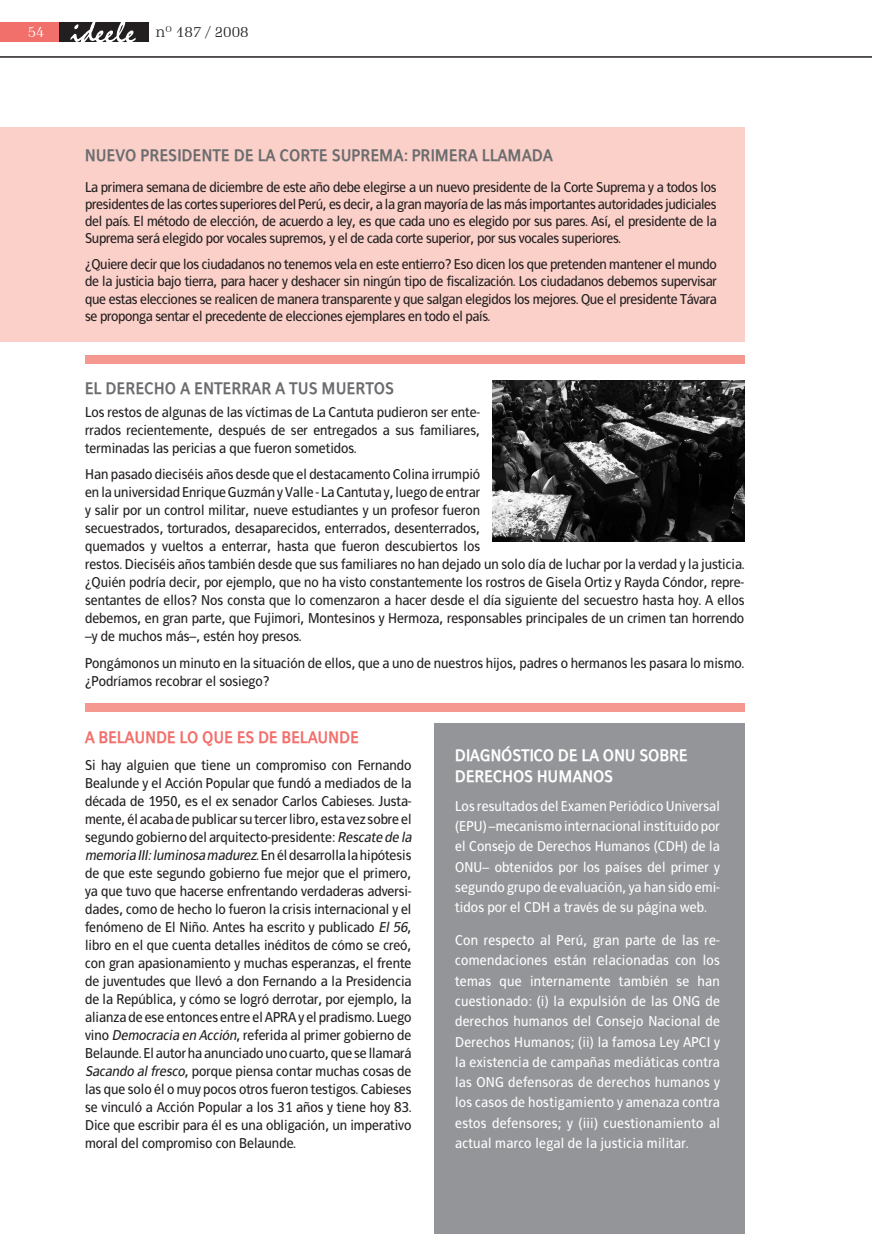
<style>
.page{position:relative;width:872px;height:1234px;background:#fff}
.page>*{position:absolute;margin:0;border:0;box-sizing:border-box;transform-origin:0 0}
.cuerpo_texto_175{font:700 16.5px "Francophil Sans";letter-spacing:.01em;color:#6c6d70}
.cuerpo_texto_175-2{font:700 16.5px "Francophil Sans";color:#fff}
.cuerpo_texto_175-3{font:700 16.5px "Francophil Sans";color:#f2706c}
.t1{font:300 15px "Schadow BT";color:#231f20}
.t2{font:300 15px "Schadow BT";color:#fff}
.cuerpo_texto_175-4{font:14.25px/18px "Francophil Sans";color:#231f20;text-align:justify}
.cuerpo_texto_175-5{font:14.25px/20.2px "Francophil Sans";letter-spacing:.015em;color:#fff;text-align:justify}
.s1{font-style:italic}
</style>
<div class="page">
<hr style="left:0;top:57px;width:872px;height:1px;background:#231f20">
<div style="left:58px;top:22px;width:91px;height:19px;background:#231f20"></div>
<div style="left:0;top:22px;width:58px;height:19px;background:#f2706c"></div>
<svg style="left:71px;top:22px;width:65px;height:20px"></svg>
<div style="left:0;top:128px;width:744px;height:213px;background:#fbd0c8"></div>
<div style="left:434px;top:723px;width:310px;height:510px;background:#939598"></div>
<img style="left:493px;top:380px;width:251px;height:162px">
<div style="left:85px;top:355px;width:659px;height:9px;background:#f5988f"></div>
<div style="left:85px;top:703px;width:659px;height:9px;background:#f5988f"></div>
<p class="t2" style="left:28px;top:22px;width:18px">54</p>
<p class="t1" style="left:156px;top:22px;width:94px">nº 187 / 2008</p>
<p class="cuerpo_texto_175" style="left:85px;top:146px;width:470px">NUEVO PRESIDENTE DE LA CORTE SUPREMA: PRIMERA LLAMADA</p>
<p class="cuerpo_texto_175-4" style="left:85px;top:178px;width:633px;line-height:17.2px">La primera semana de diciembre de este año debe elegirse a un nuevo presidente de la Corte Suprema y a todos los presidentes de las cortes superiores del Perú, es decir, a la gran mayoría de las más importantes autoridades judiciales del país. El método de elección, de acuerdo a ley, es que cada uno es elegido por sus pares. Así, el presidente de la Suprema será elegido por vocales supremos, y el de cada corte superior, por sus vocales superiores.</p>
<p class="cuerpo_texto_175-4" style="left:85px;top:255px;width:633px;line-height:17.2px">¿Quiere decir que los ciudadanos no tenemos vela en este entierro? Eso dicen los que pretenden mantener el mundo de la justicia bajo tierra, para hacer y deshacer sin ningún tipo de fiscalización. Los ciudadanos debemos supervisar que estas elecciones se realicen de manera transparente y que salgan elegidos los mejores. Que el presidente Távara se proponga sentar el precedente de elecciones ejemplares en todo el país.</p>
<p class="cuerpo_texto_175" style="left:85px;top:379px;width:311px">EL DERECHO A ENTERRAR A TUS MUERTOS</p>
<p class="cuerpo_texto_175-4" style="left:85px;top:402px;width:396px">Los restos de algunas de las víctimas de La Cantuta pudieron ser ente&shy;rrados recientemente, después de ser entregados a sus familiares, terminadas las pericias a que fueron sometidos.</p>
<p class="cuerpo_texto_175-4" style="left:85px;top:465px;width:661px;text-align:left">Han pasado dieciséis años desde que el destacamento Colina irrumpió<br>en la universidad Enrique Guzmán y Valle - La Cantuta y, luego de entrar<br>y salir por un control militar, nueve estudiantes y un profesor fueron<br>secuestrados, torturados, desaparecidos, enterrados, desenterrados,<br>quemados y vueltos a enterrar, hasta que fueron descubiertos los<br>restos. Dieciséis años también desde que sus familiares no han dejado un solo día de luchar por la verdad y la justicia. ¿Quién podría decir, por ejemplo, que no ha visto constantemente los rostros de Gisela Ortiz y Rayda Cóndor, repre&shy;sentantes de ellos? Nos consta que lo comenzaron a hacer desde el día siguiente del secuestro hasta hoy. A ellos debemos, en gran parte, que Fujimori, Montesinos y Hermoza, responsables principales de un crimen tan horrendo –y de muchos más–, estén hoy presos.</p>
<p class="cuerpo_texto_175-4" style="left:85px;top:653px;width:661px">Pongámonos un minuto en la situación de ellos, que a uno de nuestros hijos, padres o hermanos les pasara lo mismo. ¿Podríamos recobrar el sosiego?</p>
<p class="cuerpo_texto_175-3" style="left:85px;top:727px;width:274px">A BELAUNDE LO QUE ES DE BELAUNDE</p>
<p class="cuerpo_texto_175-4" style="left:85px;top:755px;width:331px;text-align:left">Si hay alguien que tiene un compromiso con Fernando Bealunde y el Acción Popular que fundó a mediados de la década de 1950, es el ex senador Carlos Cabieses. Justa&shy;mente, él acaba de publicar su tercer libro, esta vez sobre el segundo gobierno del arquitecto-presidente: <span class="s1">Rescate de la memoria III:luminosa madurez</span>. E n é l d e s a r ro l l a l a h i p óte s i s de que este segundo gobierno fue mejor que el primero, ya que tuvo que hacerse enfrentando verdaderas adversi&shy;dades, como de hecho lo fueron la crisis internacional y el fenómeno de El Niño. Antes ha escrito y publicado <span class="s1">El 56</span>, libro en el que cuenta detalles inéditos de cómo se creó, con gran apasionamiento y muchas esperanzas, el frente de juventudes que llevó a don Fernando a la Presidencia de la República, y cómo se logró derrotar, por ejemplo, la alianza de ese entonces entre el APRA y el pradismo. Luego vino <span class="s1">Democracia en Acción</span>, referida al primer gobierno de Belaunde. El autor ha anunciado uno cuarto, que se llamará <span class="s1">Sacando alfresco</span>, porque piensa contar muchas cosas de las que solo él o muy pocos otros fueron testigos. Cabieses se vinculó a Acción Popular a los 31 años y tiene hoy 83.<br>Dice que escribir para él es una obligación, un imperativo moral del compromiso con Belaunde.</p>
<p class="cuerpo_texto_175-2" style="left:455px;top:745px;width:160px">DIAGNÓSTICO DE LA ONU</p>
<p class="cuerpo_texto_175-2" style="left:640px;top:745px;width:48px">SOBRE</p>
<p class="cuerpo_texto_175-2" style="left:455px;top:766px;width:160px">DERECHOS HUMANOS</p>
<p class="cuerpo_texto_175-5" style="left:455px;top:795px;width:266px">Los resultados del Examen Periódico Universal (EPU) –mecanismo internacional instituido por el Consejo de Derechos Humanos (CDH) de la ONU– obtenidos por los países del primer y segundo grupo de evaluación, ya han sido emi&shy;tidos por el CDH a través de su página web.</p>
<p class="cuerpo_texto_175-5" style="left:455px;top:929px;width:266px">Con respecto al Perú, gran parte de las re&shy;comendaciones están relacionadas con los temas que internamente también se han cuestionado: (i) la expulsión de las ONG de derechos humanos del Consejo Nacional de Derechos Humanos; (ii) la famosa Ley APCI y la existencia de campañas mediáticas contra las ONG defensoras de derechos humanos y los casos de hostigamiento y amenaza contra estos defensores; y (iii) cuestionamiento al actual marco legal de la justicia militar.</p>
</div>
